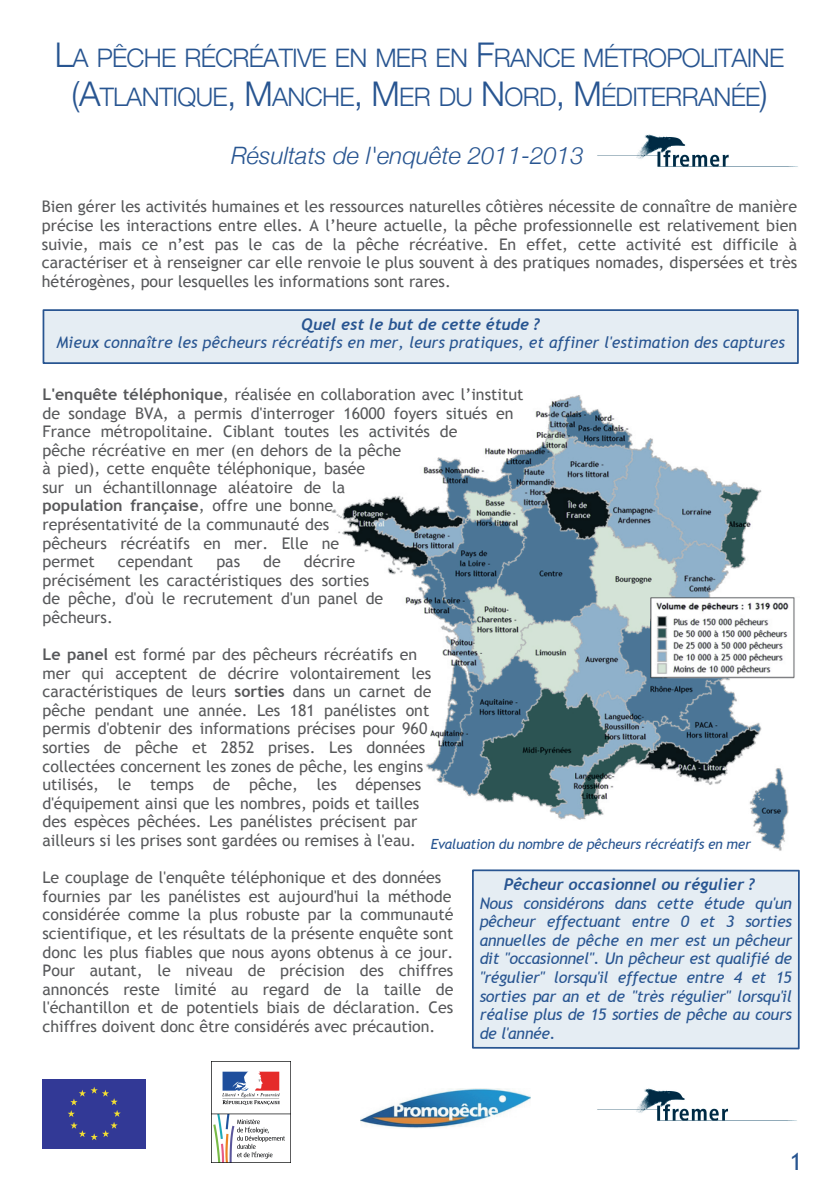
<style>
.page{position:relative;width:840px;height:1191px;background:#fff}
.page>*{position:absolute;margin:0;border:0;box-sizing:border-box;transform-origin:0 0}
.t1{font:300 25.6px/39.2px "Helvetica Neue";letter-spacing:-.025em;color:#285591;text-align:center}
.t2{font:italic 300 24px "Helvetica Neue";color:#285591}
.t3{font:24px "Trebuchet MS";color:#285591}
.t4{font:16px/18.6px "Trebuchet MS";color:#57585a}
.t5{font:italic 16px/18.6px "Trebuchet MS";color:#285591;text-align:justify}
.t6{font:italic 700 16px "Trebuchet";color:#285591}
.t7{font:italic 14px "Trebuchet MS";letter-spacing:-.02em;color:#285591}
.s1{font-size:34px}
.s2{font-weight:700}
</style>
<div class="page">
<img style="left:331px;top:395px;width:464px;height:456px">
<div style="left:43px;top:310px;width:754px;height:53px;background:#e5edf3"></div>
<div style="left:43px;top:309px;width:755px;height:55px;border:2px solid #285591"></div>
<div style="left:472px;top:869px;width:327px;height:181px;background:#e5edf3"></div>
<img style="left:597px;top:134px;width:200px;height:33px">
<img style="left:597px;top:1088px;width:200px;height:33px">
<img style="left:212px;top:1061px;width:78px;height:102px">
<img style="left:360px;top:1088px;width:170px;height:41px">
<div style="left:42px;top:1079px;width:104px;height:69px;background:#323996"></div>
<h1 class="t1" style="left:55px;top:38px;width:730px"><span class="s1">L</span>A PÊCHE RÉCRÉATIVE EN MER EN <span class="s1">F</span>RANCE MÉTROPOLITAINE <span class="s1">(A</span>TLANTIQUE<span class="s1">, M</span>ANCHE<span class="s1">, M</span>ER DU <span class="s1">N</span>ORD<span class="s1">, M</span>ÉDITERRANÉE<span class="s1">)</span></h1>
<h2 class="t2" style="left:231px;top:141px;width:354px">Résultats de l'enquête 2011-2013</h2>
<p class="t4" style="left:42px;top:197px;width:756px;text-align:justify">Bien gérer les activités humaines et les ressources naturelles côtières nécessite de connaître de manière précise les interactions entre elles. A l’heure actuelle, la pêche professionnelle est relativement bien suivie, mais ce n’est pas le cas de la pêche récréative. En effet, cette activité est difficile à caractériser et à renseigner car elle renvoie le plus souvent à des pratiques nomades, dispersées et très hétérogènes, pour lesquelles les informations sont rares.</p>
<p class="t6" style="left:301px;top:315px;width:240px">Quel est le but de cette étude ?</p>
<p class="t5" style="left:56px;top:333px;width:729px">Mieux connaître les pêcheurs récréatifs en mer, leurs pratiques, et affiner l'estimation des captures</p>
<p class="t4" style="left:42px;top:385px;width:482px"><span class="s2">L'enquête téléphonique</span>, réalisée en collaboration avec l’institut de sondage BVA, a permis d'interroger 16000 foyers situés en France métropolitaine. Ciblant toutes les activités de<br>pêche récréative en mer (en dehors de la pêche<br>à pied), cette enquête téléphonique, basée<br>sur un échantillonnage aléatoire de la<br><span class="s2">population française</span>, offre une bonne<br>représentativité de la communauté des<br>pêcheurs récréatifs en mer. Elle ne<br>permet</p>
<p class="t4" style="left:42px;top:552px;width:342px;text-indent:261px">décrire précisément les caractéristiques des sorties de pêche, d'où le recrutement d'un panel de pêcheurs.</p>
<p class="t4" style="left:42px;top:645px;width:390px"><span class="s2">Le panel</span> est formé par des pêcheurs récréatifs en mer qui acceptent de décrire volontairement les caractéristiques de leurs <span class="s2">sorties</span> dans un carnet de pêche pendant une année. Les 181 panélistes ont permis d'obtenir des informations précises pour 960 sorties de pêche et 2852 prises. Les données collectées concernent les zones de pêche, les engins utilisés, le temps de pêche, les dépenses d'équipement ainsi que les nombres, poids et tailles des espèces pêchées. Les panélistes précisent par ailleurs si les prises sont gardées ou remises à l'eau.</p>
<p class="t4" style="left:42px;top:868px;width:412px">Le couplage de l'enquête téléphonique et des données fournies par les panélistes est aujourd'hui la méthode considérée comme la plus robuste par la communauté scientifique, et les résultats de la présente enquête sont donc les plus fiables que nous ayons obtenus à ce jour.<br>Pour autant, le niveau de précision des chiffres annoncés reste limité au regard de la taille de l'échantillon et de potentiels biais de déclaration. Ces chiffres doivent donc être considérés avec précaution.</p>
<p class="t4" style="left:118px;top:552px;width:77px">cependant</p>
<p class="t4" style="left:216px;top:552px;width:25px">pas</p>
<p class="t4" style="left:263px;top:552px;width:19px">de</p>
<p class="t7" style="left:430px;top:836px;width:321px">Evaluation du nombre de pêcheurs récréatifs en mer</p>
<p class="t6" style="left:503px;top:875px;width:253px">Pêcheur occasionnel ou régulier ?</p>
<p class="t5" style="left:479px;top:893px;width:313px">Nous considérons dans cette étude qu'un pêcheur effectuant entre 0 et 3 sorties annuelles de pêche en mer est un pêcheur dit "occasionnel". Un pêcheur est qualifié de "régulier" lorsqu'il effectue entre 4 et 15 sorties par an et de "très régulier" lorsqu'il réalise plus de 15 sorties de pêche au cours de l'année.</p>
<h2 class="t3" style="left:789px;top:1147px;width:14px">1</h2>
</div>
